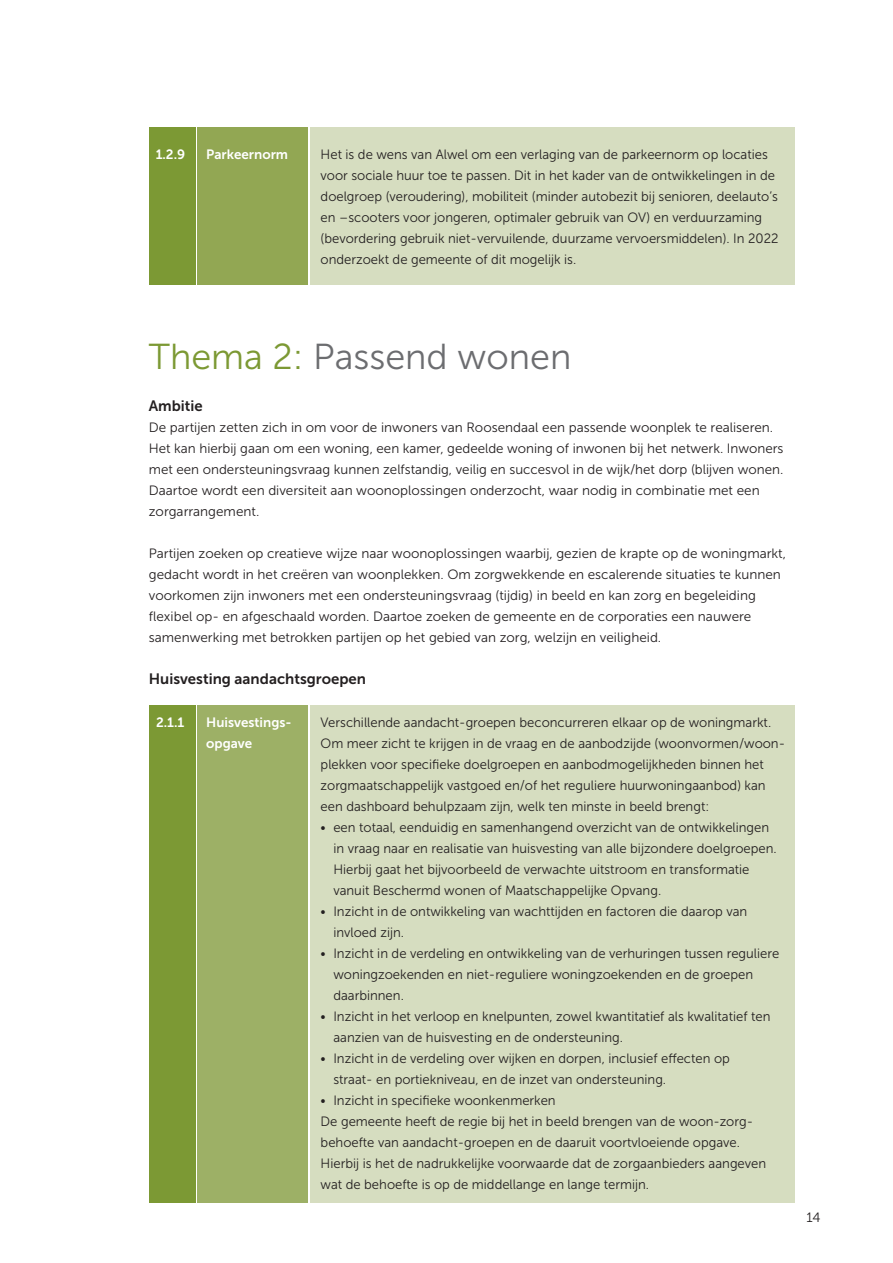
<style>
.page{position:relative;width:893px;height:1263px;background:#fff}
.page>*{position:absolute;margin:0;border:0;box-sizing:border-box;transform-origin:0 0}
.t1{font:36px "Museo Sans 300";color:#6c6d70}
.t2{font:15px "Museo Sans 700";color:#231f20}
.t3{font:13.5px/21px "Museo Sans 300";color:#231f20}
.t4{font:13.5px/21px "Museo Sans 700";color:#fff}
.s1{color:#7c9934}
</style>
<div class="page">
<div style="left:310px;top:128px;width:485px;height:157px;background:#d6ddc0"></div>
<div style="left:198px;top:128px;width:110px;height:157px;background:#92a753"></div>
<div style="left:149px;top:128px;width:47px;height:157px;background:#7c9934"></div>
<div style="left:310px;top:705px;width:485px;height:498px;background:#d6ddc0"></div>
<div style="left:198px;top:705px;width:110px;height:498px;background:#9db066"></div>
<div style="left:149px;top:705px;width:47px;height:498px;background:#7c9934"></div>
<p class="t4" style="left:156px;top:144px;width:31px">1.2.9</p>
<p class="t4" style="left:206px;top:144px;width:83px">Parkeernorm</p>
<p class="t3" style="left:321px;top:144px;width:459px">Het is de wens van Alwel om een verlaging van de parkeernorm op locaties voor sociale huur toe te passen. Dit in het kader van de ontwikkelingen in de doelgroep (veroudering), mobiliteit (minder autobezit bij senioren, deelauto’s en –scooters voor jongeren, optimaler gebruik van OV) en verduurzaming (bevordering gebruik niet-vervuilende, duurzame vervoersmiddelen). In 2022 onderzoekt de gemeente of dit mogelijk is.</p>
<h1 class="t1" style="left:149px;top:337px;width:424px"><span class="s1">Thema 2:</span> Passend wonen</h1>
<p class="t2" style="left:149px;top:398px;width:55px">Ambitie</p>
<p class="t3" style="left:149px;top:417px;width:636px">De partijen zetten zich in om voor de inwoners van Roosendaal een passende woonplek te realiseren.<br>Het kan hierbij gaan om een woning, een kamer, gedeelde woning of inwonen bij het netwerk. Inwoners met een ondersteuningsvraag kunnen zelfstandig, veilig en succesvol in de wijk/het dorp (blijven wonen.<br>Daartoe wordt een diversiteit aan woonoplossingen onderzocht, waar nodig in combinatie met een zorgarrangement.</p>
<p class="t3" style="left:149px;top:543px;width:639px">Partijen zoeken op creatieve wijze naar woonoplossingen waarbij, gezien de krapte op de woningmarkt, gedacht wordt in het creëren van woonplekken. Om zorgwekkende en escalerende situaties te kunnen voorkomen zijn inwoners met een ondersteuningsvraag (tijdig) in beeld en kan zorg en begeleiding flexibel op- en afgeschaald worden. Daartoe zoeken de gemeente en de corporaties een nauwere samenwerking met betrokken partijen op het gebied van zorg, welzijn en veiligheid.</p>
<p class="t2" style="left:149px;top:671px;width:219px">Huisvesting aandachtsgroepen</p>
<p class="t4" style="left:156px;top:712px;width:30px">2.1.1</p>
<p class="t4" style="left:206px;top:712px;width:87px">Huisvestings&shy;opgave</p>
<p class="t3" style="left:321px;top:712px;width:466px">Verschillende aandacht-groepen beconcurreren elkaar op de woningmarkt.<br>Om meer zicht te krijgen in de vraag en de aanbodzijde (woonvormen/woon&shy;plekken voor specifieke doelgroepen en aanbodmogelijkheden binnen het zorgmaatschappelijk vastgoed en/of het reguliere huurwoningaanbod) kan een dashboard behulpzaam zijn, welk ten minste in beeld brengt:</p>
<p class="t3" style="left:333px;top:817px;width:445px;text-indent:-13px">• een totaal, eenduidig en samenhangend overzicht van de ontwikkelingen in vraag naar en realisatie van huisvesting van alle bijzondere doelgroepen.<br>Hierbij gaat het bijvoorbeeld de verwachte uitstroom en transformatie vanuit Beschermd wonen of Maatschappelijke Opvang.</p>
<p class="t3" style="left:333px;top:901px;width:415px;text-indent:-13px">• Inzicht in de ontwikkeling van wachttijden en factoren die daarop van invloed zijn.</p>
<p class="t3" style="left:333px;top:943px;width:447px;text-indent:-13px">• Inzicht in de verdeling en ontwikkeling van de verhuringen tussen reguliere woningzoekenden en niet-reguliere woningzoekenden en de groepen daarbinnen.</p>
<p class="t3" style="left:333px;top:1006px;width:439px;text-indent:-13px">• Inzicht in het verloop en knelpunten, zowel kwantitatief als kwalitatief ten aanzien van de huisvesting en de ondersteuning.</p>
<p class="t3" style="left:333px;top:1048px;width:398px;text-indent:-13px">• Inzicht in de verdeling over wijken en dorpen, inclusief effecten op straat- en portiekniveau, en de inzet van ondersteuning.</p>
<p class="t3" style="left:321px;top:1090px;width:447px">• Inzicht in specifieke woonkenmerken<br>De gemeente heeft de regie bij het in beeld brengen van de woon-zorg&shy;behoefte van aandacht-groepen en de daaruit voortvloeiende opgave.<br>Hierbij is het de nadrukkelijke voorwaarde dat de zorgaanbieders aangeven wat de behoefte is op de middellange en lange termijn.</p>
<p class="t3" style="left:807px;top:1207px;width:16px">14</p>
</div>
